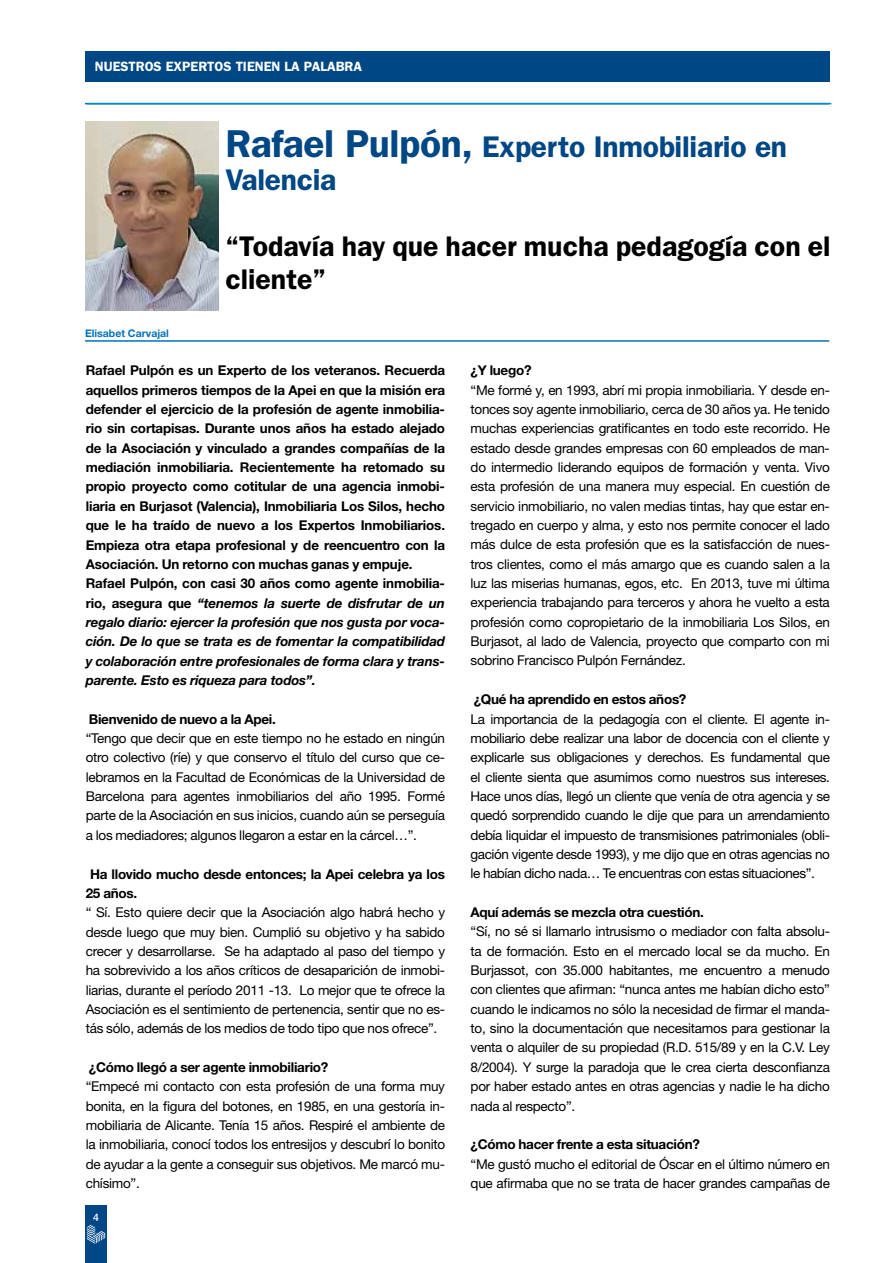
<style>
.page{position:relative;width:893px;height:1263px;background:#fff}
.page>*{position:absolute;margin:0;border:0;box-sizing:border-box;transform-origin:0 0}
.t1{font:600 30px/33px "Franklin Gothic";letter-spacing:-.01em;color:#004785}
.t2{font:600 28.5px/33px "Franklin Gothic";color:#000}
.t3{font:13.5px/19.4px "Helvetica Neue LT Std";letter-spacing:-.02em;color:#000;text-align:justify}
.t4{font:700 13.5px/19.4px "Helvetica Neue LT Std";letter-spacing:-.01em;color:#000}
.t5{font:600 13.5px "Franklin Gothic";color:#fff}
.t6{font:700 10.5px "Helvetica Neue LT Std";color:#0072bc}
.t7{font:500 10.5px "Helvetica Neue LT Std";color:#fff}
.s1{font-size:39px}
.s2{font-style:italic}
</style>
<div class="page">
<div style="left:85px;top:1205px;width:22px;height:58px;background:#004785"></div>
<svg style="left:87px;top:1225px;width:18px;height:19px"></svg>
<div style="left:85px;top:51px;width:744px;height:30px;background:#004785"></div>
<hr style="left:85px;top:103px;width:744px;height:1px;background:#0063a5">
<hr style="left:87px;top:103px;width:744px;height:1px;background:#008dd0">
<hr style="left:85px;top:340px;width:744px;height:2px;background:#0072bc">
<img style="left:85px;top:122px;width:133px;height:188px">
<p class="t5" style="left:95px;top:58px;width:269px">NUESTROS EXPERTOS TIENEN LA PALABRA</p>
<h1 class="t1" style="left:225px;top:130px;width:563px"><span class="s1">Rafael Pulpón,</span> Experto Inmobiliario en<br>Valencia</h1>
<p class="t6" style="left:85px;top:326px;width:85px">Elisabet Carvajal</p>
<h2 class="t2" style="left:225px;top:230px;width:607px">“Todavía hay que hacer mucha pedagogía con el cliente”</h2>
<p class="t4" style="left:86px;top:361px;width:361px">Rafael Pulpón es un Experto de los veteranos. Recuerda aquellos primeros tiempos de la Apei en que la misión era defender el ejercicio de la profesión de agente inmobilia&shy;rio sin cortapisas. Durante unos años ha estado alejado de la Asociación y vinculado a grandes compañías de la mediación inmobiliaria. Recientemente ha retomado su propio proyecto como cotitular de una agencia inmobi&shy;liaria en Burjasot (Valencia), Inmobiliaria Los Silos, hecho que le ha traído de nuevo a los Expertos Inmobiliarios.<br>Empieza otra etapa profesional y de reencuentro con la Asociación. Un retorno con muchas ganas y empuje.<br>Rafael Pulpón, con casi 30 años como agente inmobilia&shy;rio, asegura que <span class="s2">“tenemos la suerte de disfrutar de un regalo diario: ejercer la profesión que nos gusta por voca&shy;ción. De lo que se trata es de fomentar la compatibilidad y colaboración entre profesionales de forma clara y trans&shy;parente. Esto es riqueza para todos”.</span></p>
<p class="t4" style="left:89px;top:709px;width:189px">Bienvenido de nuevo a la Apei.</p>
<p class="t3" style="left:86px;top:728px;width:361px">“Tengo que decir que en este tiempo no he estado en ningún otro colectivo (ríe) y que conservo el título del curso que ce&shy;lebramos en la Facultad de Económicas de la Universidad de Barcelona para agentes inmobiliarios del año 1995. Formé parte de la Asociación en sus inicios, cuando aún se perseguía a los mediadores; algunos llegaron a estar en la cárcel…”.</p>
<p class="t4" style="left:86px;top:864px;width:361px;text-indent:4px">Ha llovido mucho desde entonces; la Apei celebra ya los<br>25 años.</p>
<p class="t3" style="left:86px;top:902px;width:361px">“ Sí. Esto quiere decir que la Asociación algo habrá hecho y desde luego que muy bien. Cumplió su objetivo y ha sabido crecer y desarrollarse. Se ha adaptado al paso del tiempo y ha sobrevivido a los años críticos de desaparición de inmobi&shy;liarias, durante el período 2011 -13. Lo mejor que te ofrece la Asociación es el sentimiento de pertenencia, sentir que no es&shy;tás sólo, además de los medios de todo tipo que nos ofrece”.</p>
<p class="t4" style="left:89px;top:1057px;width:241px">¿Cómo llegó a ser agente inmobiliario?</p>
<p class="t3" style="left:86px;top:1077px;width:361px">“Empecé mi contacto con esta profesión de una forma muy bonita, en la figura del botones, en 1985, en una gestoría in&shy;mobiliaria de Alicante. Tenía 15 años. Respiré el ambiente de la inmobiliaria, conocí todos los entresijos y descubrí lo bonito de ayudar a la gente a conseguir sus objetivos. Me marcó mu&shy;chísimo”.</p>
<p class="t7" style="left:93px;top:1211px;width:7px">4</p>
<p class="t4" style="left:471px;top:360px;width:62px">¿Y luego?</p>
<p class="t3" style="left:471px;top:380px;width:361px">“Me formé y, en 1993, abrí mi propia inmobiliaria. Y desde en&shy;tonces soy agente inmobiliario, cerca de 30 años ya. He tenido muchas experiencias gratificantes en todo este recorrido. He estado desde grandes empresas con 60 empleados de man&shy;do intermedio liderando equipos de formación y venta. Vivo esta profesión de una manera muy especial. En cuestión de servicio inmobiliario, no valen medias tintas, hay que estar en&shy;tregado en cuerpo y alma, y esto nos permite conocer el lado más dulce de esta profesión que es la satisfacción de nues&shy;tros clientes, como el más amargo que es cuando salen a la luz las miserias humanas, egos, etc. En 2013, tuve mi última experiencia trabajando para terceros y ahora he vuelto a esta profesión como copropietario de la inmobiliaria Los Silos, en Burjasot, al lado de Valencia, proyecto que comparto con mi sobrino Francisco Pulpón Fernández.</p>
<p class="t4" style="left:474px;top:689px;width:214px">¿Qué ha aprendido en estos años?</p>
<p class="t3" style="left:471px;top:709px;width:361px">La importancia de la pedagogía con el cliente. El agente in&shy;mobiliario debe realizar una labor de docencia con el cliente y explicarle sus obligaciones y derechos. Es fundamental que el cliente sienta que asumimos como nuestros sus intereses.<br>Hace unos días, llegó un cliente que venía de otra agencia y se quedó sorprendido cuando le dije que para un arrendamiento debía liquidar el impuesto de transmisiones patrimoniales (obli&shy;gación vigente desde 1993), y me dijo que en otras agencias no le habían dicho nada… Te encuentras con estas situaciones”.</p>
<p class="t4" style="left:471px;top:902px;width:235px">Aquí además se mezcla otra cuestión.</p>
<p class="t3" style="left:471px;top:922px;width:361px">“Sí, no sé si llamarlo intrusismo o mediador con falta absolu&shy;ta de formación. Esto en el mercado local se da mucho. En Burjassot, con 35.000 habitantes, me encuentro a menudo con clientes que afirman: “nunca antes me habían dicho esto” cuando le indicamos no sólo la necesidad de firmar el manda&shy;to, sino la documentación que necesitamos para gestionar la venta o alquiler de su propiedad (R.D. 515/89 y en la C.V. Ley 8/2004). Y surge la paradoja que le crea cierta desconfianza por haber estado antes en otras agencias y nadie le ha dicho nada al respecto”.</p>
<p class="t4" style="left:471px;top:1134px;width:231px">¿Cómo hacer frente a esta situación?</p>
<p class="t3" style="left:471px;top:1154px;width:361px">“Me gustó mucho el editorial de Óscar en el último número en que afirmaba que no se trata de hacer grandes campañas de</p>
</div>
